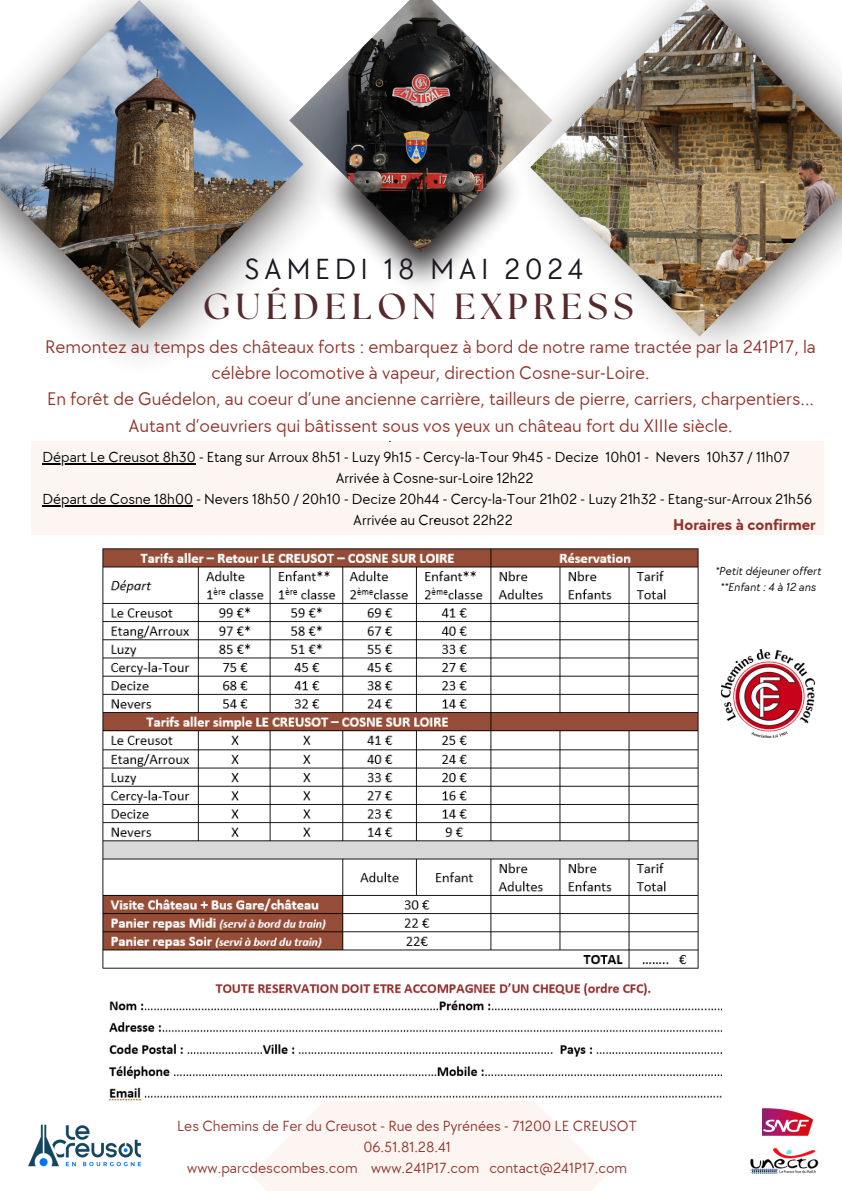
<style>
.page{position:relative;width:842px;height:1191px;background:#fff}
.page>*{position:absolute;margin:0;border:0;box-sizing:border-box;transform-origin:0 0}
.t1{font:700 36.2px "The Seasons";letter-spacing:.15em;color:#56292d}
.t2{font:30.1px "TT Chocolates";letter-spacing:.15em;color:#1b1820}
.t3{font:18.8px/26.2px "TT Chocolates";color:#92332a;text-align:center}
.t4{font:700 16px "TT Chocolates";color:#92332a}
.t5{font:15.2px "TT Chocolates";color:#92332a}
.t6{font:15px "TT Chocolates";color:#000}
.t7{font:italic 12px "TT Chocolates";color:#000}
</style>
<div class="page">
<img style="left:367px;top:252px;width:102px;height:34px">
<img style="left:0;top:0;width:289px;height:328px">
<img style="left:552px;top:0;width:290px;height:336px">
<img style="left:289px;top:0;width:263px;height:252px">
<svg style="left:251px;top:1101px;width:356px;height:89px;fill:#fcf5f1"></svg>
<img style="left:721px;top:649px;width:93px;height:88px">
<img style="left:750px;top:1147px;width:69px;height:27px">
<img style="left:762px;top:1108px;width:50px;height:27px">
<div style="left:31px;top:441px;width:792px;height:94px;background:#fcf5f1"></div>
<img style="left:109px;top:983px;width:612px;height:117px">
<img style="left:102px;top:548px;width:597px;height:421px">
<hr style="left:43px;top:463px;width:153px;height:1px;background:#000">
<hr style="left:43px;top:505px;width:150px;height:1px;background:#000">
<img style="left:28px;top:1124px;width:114px;height:43px">
<p class="t2" style="left:245px;top:252px;width:340px">SAMEDI 18 MAI 2024</p>
<p class="t1" style="left:203px;top:289px;width:432px">GUÉDELON EXPRESS</p>
<p class="t3" style="left:45px;top:334px;width:772px">Remontez au temps des châteaux forts : embarquez à bord de notre rame tractée par la 241P17, la célèbre locomotive à vapeur, direction Cosne-sur-Loire.</p>
<p class="t3" style="left:47px;top:386px;width:768px">En forêt de Guédelon, au coeur d’une ancienne carrière, tailleurs de pierre, carriers, charpentiers...<br>Autant d’oeuvriers qui bâtissent sous vos yeux un château fort du XIIIe siècle.</p>
<p class="t6" style="left:43px;top:449px;width:749px">Départ Le Creusot 8h30 - Etang sur Arroux 8h51 - Luzy 9h15 - Cercy-la-Tour 9h45 - Decize 10h01 - Nevers 10h37 / 11h07</p>
<p class="t6" style="left:336px;top:470px;width:199px">Arrivée à Cosne-sur-Loire 12h22</p>
<p class="t6" style="left:43px;top:491px;width:771px">Départ de Cosne 18h00 - Nevers 18h50 / 20h10 - Decize 20h44 - Cercy-la-Tour 21h02 - Luzy 21h32 - Etang-sur-Arroux 21h56</p>
<p class="t6" style="left:353px;top:512px;width:161px">Arrivée au Creusot 22h22</p>
<p class="t4" style="left:673px;top:515px;width:144px">Horaires à confirmer</p>
<p class="t7" style="left:715px;top:564px;width:108px">*Petit déjeuner offert</p>
<p class="t7" style="left:720px;top:580px;width:98px">**Enfant : 4 à 12 ans</p>
<p class="t5" style="left:177px;top:1116px;width:462px">Les Chemins de Fer du Creusot - Rue des Pyrénées - 71200 LE CREUSOT</p>
<p class="t5" style="left:363px;top:1137px;width:89px">06.51.81.28.41</p>
<p class="t5" style="left:187px;top:1158px;width:441px">www.parcdescombes.com www.241P17.com contact@241P17.com</p>
</div>
